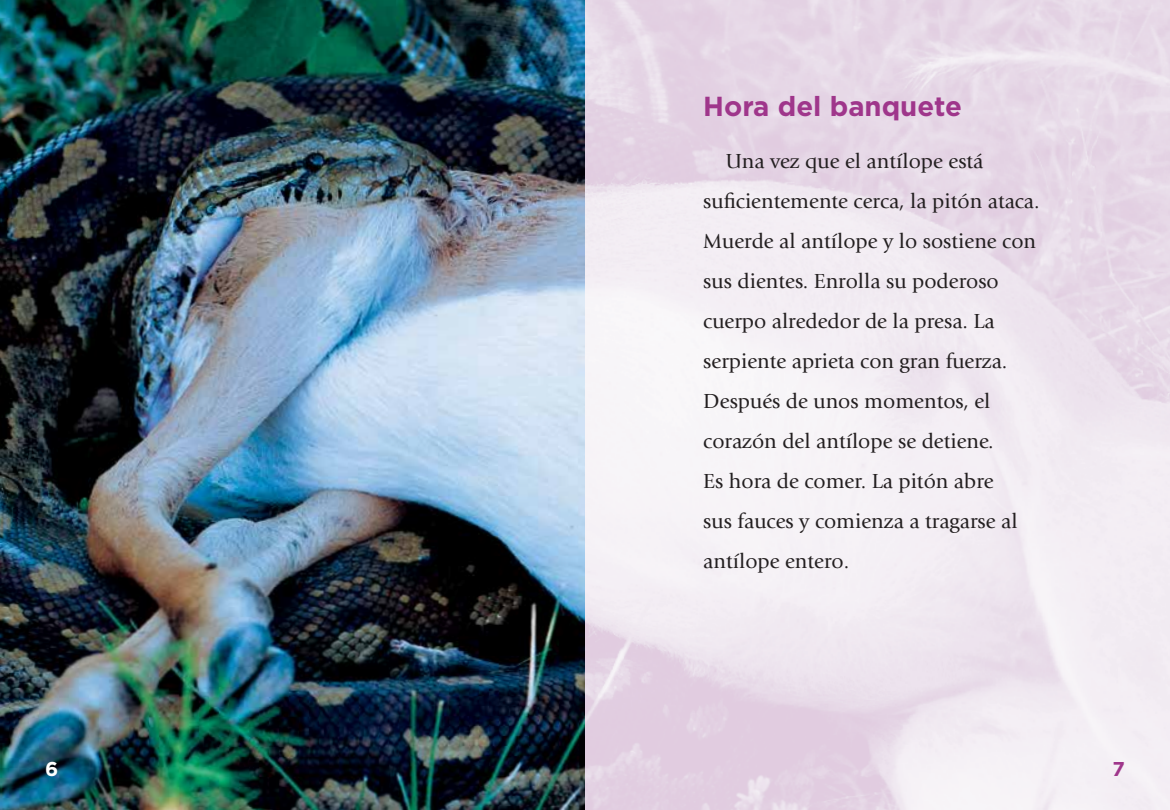
<style>
.page{position:relative;width:1170px;height:810px;background:#fff}
.page>*{position:absolute;margin:0;border:0;box-sizing:border-box;transform-origin:0 0}
.t1{font:700 27.5px "Gotham";color:#9f368b}
.t2{font:21.25px/40px "Giovanni";color:#231f20}
.t3{font:700 20px "Gotham";color:#fff}
.t4{font:700 20px "Gotham";color:#9f368b}
</style>
<div class="page">
<img style="left:0;top:0;width:585px;height:810px">
<p class="t1" style="left:703px;top:89px;width:260px">Hora del banquete</p>
<p class="t2" style="left:703px;top:142px;width:338px;text-indent:23px">Una vez que el antílope está suficientemente cerca, la pitón ataca.<br>Muerde al antílope y lo sostiene con sus dientes. Enrolla su poderoso cuerpo alrededor de la presa. La serpiente aprieta con gran fuerza.<br>Después de unos momentos, el corazón del antílope se detiene.<br>Es hora de comer. La pitón abre<br>sus fauces y comienza a tragarse al antílope entero.</p>
<p class="t3" style="left:45px;top:756px;width:15px">6</p>
<p class="t4" style="left:1113px;top:756px;width:14px">7</p>
</div>
